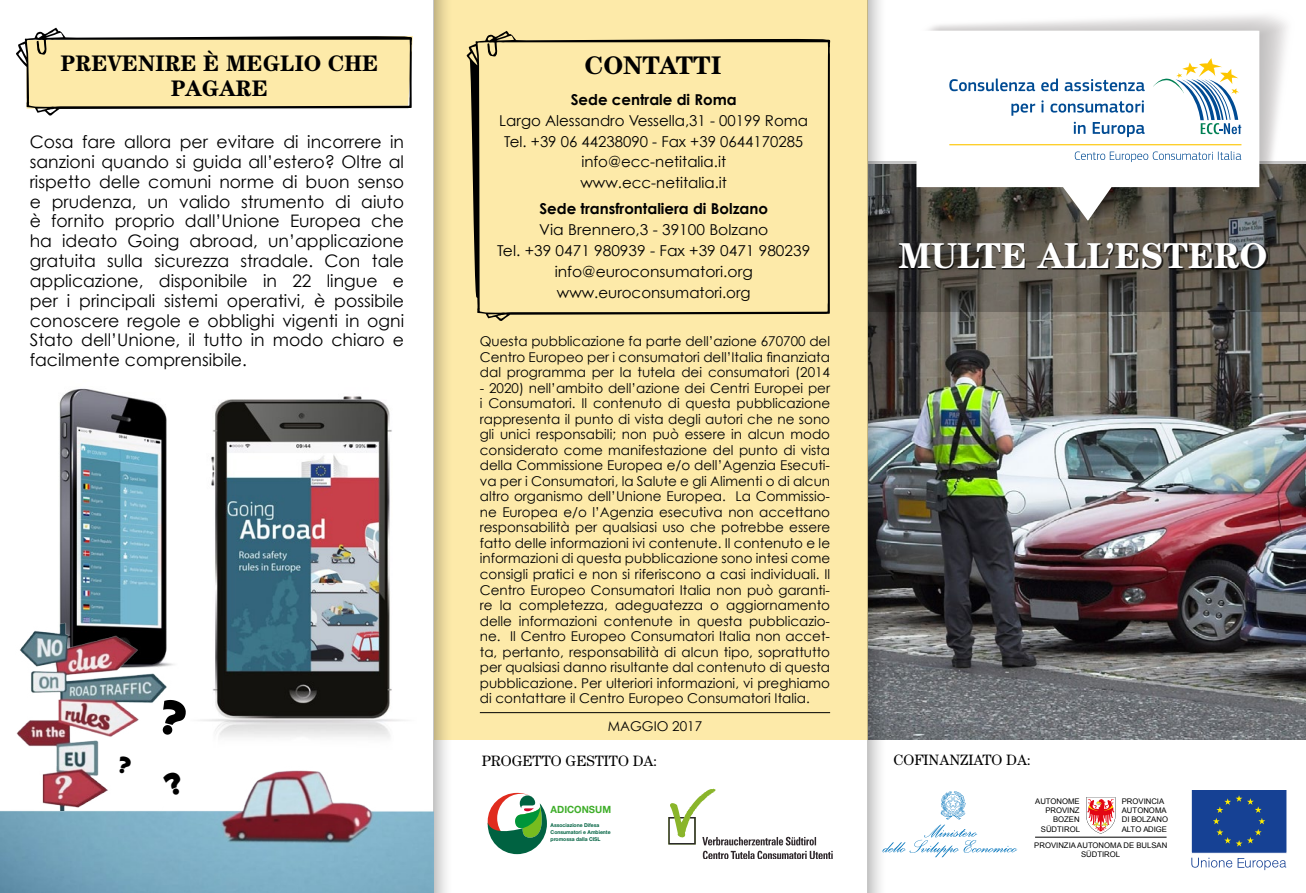
<style>
.page{position:relative;width:1306px;height:893px;background:#fff}
.page>*{position:absolute;margin:0;border:0;box-sizing:border-box;transform-origin:0 0}
.t1{font:700 36px "Century Std";color:#fff}
.t2{font:700 25.5px "Century Std";color:#000}
.t3{font:700 22.5px/25.5px "Century Std";color:#000;text-align:center}
.t4{font:17.25px/19.8px "Century Gothic";color:#000;text-align:justify}
.t5{font:15px/20.7px "Century Gothic";color:#000;text-align:center}
.t6{font:700 15px "Century Gothic";color:#000}
.t7{font:15px "Century Std";color:#000}
.t8{font:13.5px/15.5px "Century Gothic";color:#000;text-align:justify}
.t9{font:700 10.05px "Helvetica Neue";color:#3fae2a}
.t10{font:7.8px/9.3px "Arial";color:#000;text-align:right}
.t11{font:700 5.25px/6.8px "Helvetica Neue";color:#006241}
</style>
<div class="page">
<svg style="left:885px;top:791px;width:132px;height:66px"></svg>
<hr style="left:1035px;top:837px;width:131px;height:1px;background:#000">
<svg style="left:1086px;top:797px;width:29px;height:37px"></svg>
<div style="left:1190px;top:789px;width:97px;height:65px;background:#164194;border:1px solid #fff"></div>
<svg style="left:1213px;top:795px;width:52px;height:51px"></svg>
<svg style="left:1191px;top:858px;width:95px;height:12px"></svg>
<img style="left:885px;top:312px;width:420px;height:427px">
<svg style="left:885px;top:162px;width:420px;height:150px;background:#534f48"></svg>
<svg style="left:916px;top:78px;width:343px;height:143px"></svg>
<svg style="left:1074px;top:151px;width:167px;height:11px"></svg>
<hr style="left:949px;top:144px;width:292px;height:1px;background:#fdc600">
<svg style="left:1153px;top:58px;width:88px;height:76px"></svg>
<svg style="left:949px;top:79px;width:86px;height:12px"></svg>
<svg style="left:1041px;top:79px;width:16px;height:12px"></svg>
<svg style="left:1064px;top:79px;width:80px;height:12px"></svg>
<svg style="left:1011px;top:104px;width:24px;height:12px"></svg>
<svg style="left:1041px;top:100px;width:2px;height:12px"></svg>
<svg style="left:1050px;top:100px;width:93px;height:13px"></svg>
<svg style="left:1073px;top:122px;width:12px;height:12px"></svg>
<svg style="left:1092px;top:122px;width:52px;height:15px"></svg>
<div style="left:898px;top:244px;width:369px;height:26px;background:#000;opacity:.75"></div>
<img style="left:59px;top:388px;width:108px;height:227px">
<img style="left:211px;top:375px;width:223px;height:258px">
<div style="left:434px;top:0;width:433px;height:739px;background:#fdeaa9"></div>
<svg style="left:703px;top:851px;width:129px;height:8px"></svg>
<svg style="left:668px;top:789px;width:148px;height:56px"></svg>
<svg style="left:487px;top:792px;width:60px;height:62px"></svg>
<svg style="left:867px;top:0;width:18px;height:893px;background:#888885"></svg>
<svg style="left:16px;top:28px;width:397px;height:88px"></svg>
<svg style="left:466px;top:31px;width:364px;height:290px"></svg>
<svg style="left:643px;top:212px;width:8px;height:3px"></svg>
<svg style="left:434px;top:0;width:18px;height:893px"></svg>
<img style="left:0;top:633px;width:434px;height:260px">
<img style="left:11px;top:615px;width:164px;height:196px">
<hr style="left:480px;top:712px;width:350px;height:1px;background:#000">
<svg style="left:156px;top:698px;width:32px;height:40px"></svg>
<svg style="left:117px;top:755px;width:15px;height:19px"></svg>
<svg style="left:163px;top:770px;width:22px;height:27px"></svg>
<h3 class="t3" style="left:61px;top:50px;width:319px">PREVENIRE È MEGLIO CHE<br>PAGARE</h3>
<p class="t4" style="left:30px;top:132px;width:376px">Cosa fare allora per evitare di incorrere in sanzioni quando si guida all’estero? Oltre al rispetto delle comuni norme di buon senso e prudenza, un valido strumento di aiuto è fornito proprio dall’Unione Europea che ha ideato Going abroad, un’applicazione gratuita sulla sicurezza stradale. Con tale applicazione, disponibile in 22 lingue e per i principali sistemi operativi, è possibile conoscere regole e obblighi vigenti in ogni Stato dell’Unione, il tutto in modo chiaro e facilmente comprensibile.</p>
<h2 class="t2" style="left:584px;top:51px;width:138px">CONTATTI</h2>
<p class="t6" style="left:570px;top:90px;width:167px">Sede centrale di Roma</p>
<p class="t5" style="left:499px;top:110px;width:310px">Largo Alessandro Vessella,31 - 00199 Roma<br>Tel. +39 06 44238090 - Fax +39 0644170285 info@ecc-netitalia.it<br>www.ecc-netitalia.it</p>
<p class="t6" style="left:539px;top:200px;width:230px">Sede transfrontaliera di Bolzano</p>
<p class="t5" style="left:497px;top:219px;width:315px">Via Brennero,3 - 39100 Bolzano<br>Tel. +39 0471 980939 - Fax +39 0471 980239 info@euroconsumatori.org www.euroconsumatori.org</p>
<p class="t8" style="left:480px;top:333px;width:352px">Questa pubblicazione fa parte dell’azione 670700 del Centro Europeo per i consumatori dell’Italia finanziata dal programma per la tutela dei consumatori (2014</p>
<p class="t8" style="left:480px;top:380px;width:352px">- 2020) nell’ambito dell’azione dei Centri Europei per i Consumatori. Il contenuto di questa pubblicazione rappresenta il punto di vista degli autori che ne sono gli unici responsabili; non può essere in alcun modo considerato come manifestazione del punto di vista della Commissione Europea e/o dell’Agenzia Esecuti&shy;va per i Consumatori, la Salute e gli Alimenti o di alcun altro organismo dell’Unione Europea. La Commissio&shy;ne Europea e/o l’Agenzia esecutiva non accettano responsabilità per qualsiasi uso che potrebbe essere fatto delle informazioni ivi contenute. Il contenuto e le informazioni di questa pubblicazione sono intesi come consigli pratici e non si riferiscono a casi individuali. Il Centro Europeo Consumatori Italia non può garanti&shy;re la completezza, adeguatezza o aggiornamento delle informazioni contenute in questa pubblicazio&shy;ne. Il Centro Europeo Consumatori Italia non accet&shy;ta, pertanto, responsabilità di alcun tipo, soprattutto per qualsiasi danno risultante dal contenuto di questa pubblicazione. Per ulteriori informazioni, vi preghiamo di contattare il Centro Europeo Consumatori Italia.</p>
<p class="t8" style="left:607px;top:718px;width:96px">MAGGIO 2017</p>
<p class="t7" style="left:482px;top:752px;width:177px">PROGETTO GESTITO DA:</p>
<p class="t9" style="left:550px;top:802px;width:62px">ADICONSUM</p>
<p class="t11" style="left:550px;top:822px;width:62px">Associazione Difesa<br>Consumatori e Ambiente promossa dalla CISL</p>
<h1 class="t1" style="left:898px;top:234px;width:371px">MULTE ALL’ESTERO</h1>
<p class="t7" style="left:893px;top:751px;width:139px">COFINANZIATO DA:</p>
<p class="t10" style="left:1035px;top:797px;width:46px">AUTONOME<br>PROVINZ<br>BOZEN<br>SÜDTIROL</p>
<p class="t10" style="left:1121px;top:797px;width:48px;text-align:left">PROVINCIA<br>AUTONOMA<br>DI BOLZANO<br>ALTO ADIGE</p>
<p class="t10" style="left:1034px;top:840px;width:134px;text-align:center">PROVINZIA AUTONOMA DE BULSAN<br>SÜDTIROL</p>
</div>
